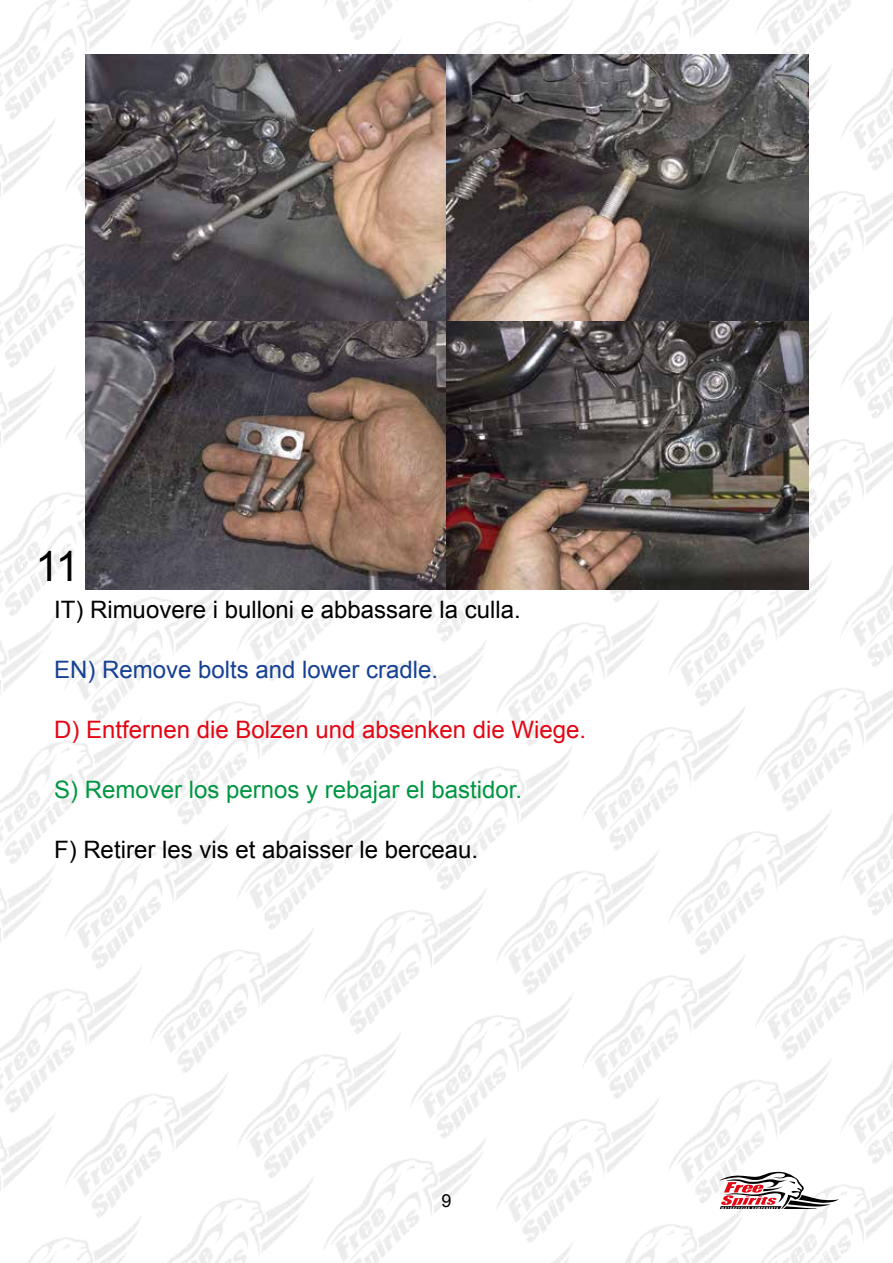
<style>
.page{position:relative;width:893px;height:1263px;background:#fff}
.page>*{position:absolute;margin:0;border:0;box-sizing:border-box;transform-origin:0 0}
.t1{font:42px "Arial";color:#000}
.t2{font:24px "Arial";color:#000}
.t3{font:24px "Arial";color:#e30613}
.t4{font:24px "Arial";color:#009641}
.t5{font:24px "Arial";color:#164194}
.t6{font:18px "Arial";color:#000}
</style>
<div class="page">
<img style="left:0;top:0;width:893px;height:1262px">
<img style="left:85px;top:54px;width:723px;height:536px">
<h1 class="t1" style="left:35px;top:539px;width:45px">11</h1>
<p class="t2" style="left:54px;top:594px;width:468px">IT) Rimuovere i bulloni e abbassare la culla.</p>
<p class="t5" style="left:54px;top:654px;width:386px">EN) Remove bolts and lower cradle.</p>
<p class="t3" style="left:54px;top:714px;width:534px">D) Entfernen die Bolzen und absenken die Wiege.</p>
<p class="t4" style="left:54px;top:774px;width:470px">S) Remover los pernos y rebajar el bastidor.</p>
<p class="t2" style="left:54px;top:834px;width:426px">F) Retirer les vis et abaisser le berceau.</p>
<p class="t6" style="left:441px;top:1189px;width:12px">9</p>
</div>
